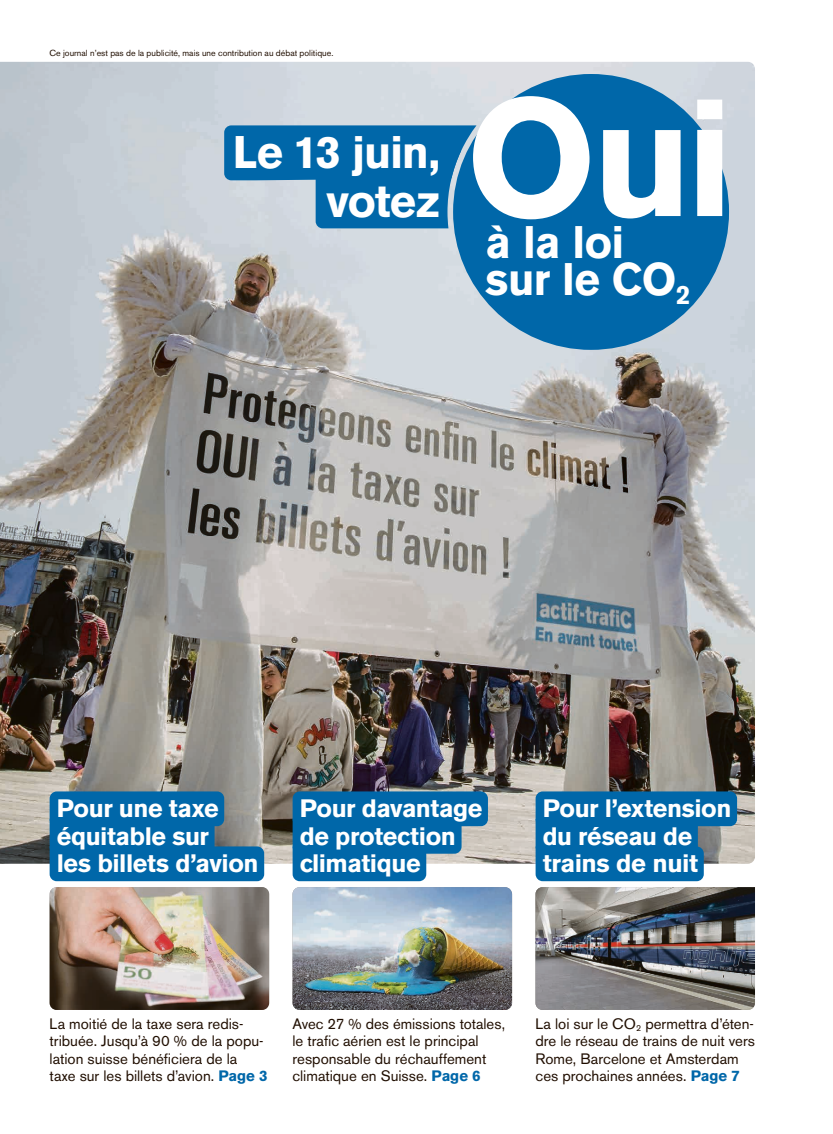
<style>
.page{position:relative;width:833px;height:1134px;background:#fff}
.page>*{position:absolute;margin:0;border:0;box-sizing:border-box;transform-origin:0 0}
.t1{font:700 164.75px "Akzidenz Grotesk BE";color:#fff}
.t2{font:700 45.25px/48.8px "Akzidenz Grotesk BE";letter-spacing:-.02em;color:#fff;text-align:right}
.t3{font:700 25px/27.5px "Akzidenz Grotesk BE";letter-spacing:-.015em;color:#fff}
.t4{font:15px/17.5px "Akzidenz Grotesk BE";color:#200e00}
.t5{font:8.75px "Akzidenz Grotesk BE";color:#200e00}
.s1{font-weight:700;color:#0067a9}
</style>
<div class="page">
<img style="left:0;top:62px;width:755px;height:802px">
<svg style="left:224px;top:125px;width:252px;height:103px;background:#2b7eb4"></svg>
<img style="left:535px;top:887px;width:220px;height:123px">
<img style="left:292px;top:887px;width:220px;height:123px">
<img style="left:50px;top:887px;width:219px;height:123px">
<div style="left:50px;top:791px;width:174px;height:35px;background:#0067a9;border-radius:7px"></div>
<svg style="left:50px;top:819px;width:214px;height:62px;background:#0e6aa5"></svg>
<div style="left:453px;top:74px;width:276px;height:276px;background:#0067a9;border-radius:50%"></div>
<div style="left:535px;top:791px;width:202px;height:35px;background:#0067a9;border-radius:7px"></div>
<div style="left:535px;top:819px;width:169px;height:62px;background:#0067a9"></div>
<div style="left:293px;top:791px;width:195px;height:35px;background:#0067a9;border-radius:7px"></div>
<svg style="left:292px;top:819px;width:169px;height:62px"></svg>
<p class="t5" style="left:50px;top:48px;width:285px">Ce journal n’est pas de la publicité, mais une contribution au débat politique.</p>
<h2 class="t2" style="left:233px;top:129px;width:209px">Le 13 juin, votez</h2>
<h1 class="t1" style="left:466px;top:63px;width:269px">Oui</h1>
<h2 class="t2" style="left:485px;top:225px;width:206px;line-height:36.8px;text-align:left">à la loi sur le CO<sub>2</sub></h2>
<h3 class="t3" style="left:57px;top:795px;width:203px">Pour une taxe équitable sur<br>les billets d’avion</h3>
<h3 class="t3" style="left:300px;top:795px;width:184px">Pour davantage de protection climatique</h3>
<h3 class="t3" style="left:542px;top:795px;width:190px">Pour l’extension du réseau de trains de nuit</h3>
<p class="t4" style="left:50px;top:1015px;width:219px">La moitié de la taxe sera redis&shy;tribuée. Jusqu’à 90 % de la popu&shy;lation suisse bénéficiera de la<br>taxe sur les billets d’avion. <span class="s1">Page 3</span></p>
<p class="t4" style="left:292px;top:1015px;width:214px">Avec 27 % des émissions totales, le trafic aérien est le principal responsable du réchauffement climatique en Suisse. <span class="s1">Page 6</span></p>
<p class="t4" style="left:535px;top:1015px;width:221px">La loi sur le CO<sub>2</sub> permettra d’éten&shy;dre le réseau de trains de nuit vers<br>Rome, Barcelone et Amsterdam ces prochaines années. <span class="s1">Page 7</span></p>
</div>
